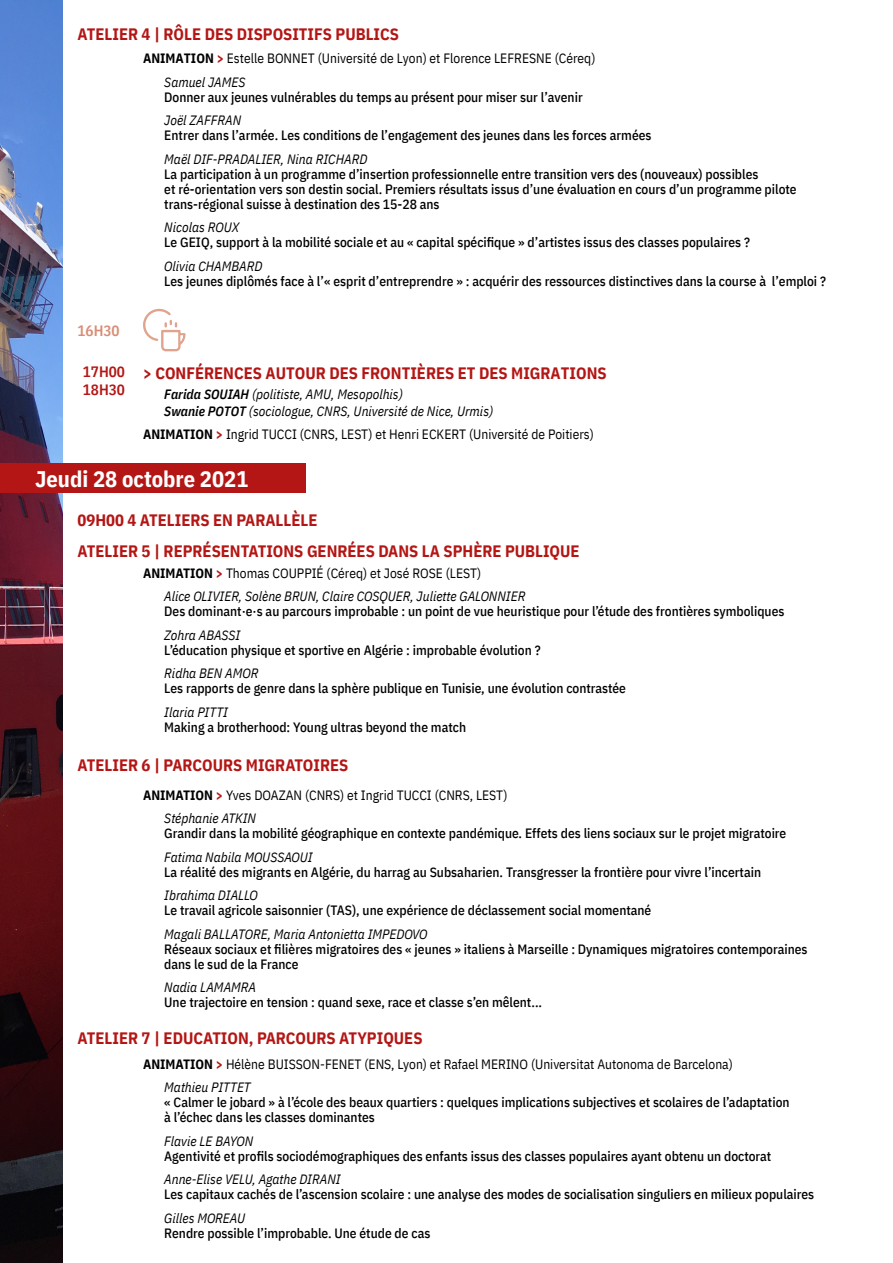
<style>
.page{position:relative;width:893px;height:1263px;background:#fff}
.page>*{position:absolute;margin:0;border:0;box-sizing:border-box;transform-origin:0 0}
.t1{font:700 22.5px "IBM Plex Sans Cond";color:#fff}
.t2{font:700 16.5px/31.3px "IBM Plex Sans Cond";color:#b31614}
.t3{font:600 15px/18px "IBM Plex Sans Cond";color:#b31614}
.t4{font:600 15px "IBM Plex Sans Cond";color:#d88d74}
.t5{font:500 13.5px/15px "IBM Plex Sans Cond";color:#000}
.t6{font:italic 13.5px/16.5px "IBM Plex Sans Cond";color:#000}
.t7{font:13.5px/23.5px "IBM Plex Sans Cond";color:#000}
.s1{font-weight:700}
.s2{font-weight:700;color:#b31614}
.s3{font-style:italic}
.s4{font-weight:600}
.s5{font-weight:700;font-style:normal}
.s6{font-weight:700;font-style:normal;color:#b31614}
.s7{font-style:normal}
</style>
<div class="page">
<img style="left:0;top:0;width:63px;height:1262px">
<svg style="left:143px;top:309px;width:43px;height:42px"></svg>
<div style="left:0;top:463px;width:306px;height:30px;background:#b31614"></div>
<p class="t2" style="left:78px;top:17px;width:323px">ATELIER 4 | RÔLE DES DISPOSITIFS PUBLICS</p>
<p class="t7" style="left:164px;top:46px;width:433px;text-indent:-21px"><span class="s1">ANIMATION</span> <span class="s2">&gt;</span> Estelle BONNET (Université de Lyon) et Florence LEFRESNE (Céreq)<br><span class="s3">Samuel JAMES</span></p>
<p class="t5" style="left:164px;top:88px;width:420px">Donner aux jeunes vulnérables du temps au présent pour miser sur l’avenir</p>
<p class="t6" style="left:164px;top:111px;width:78px">Joël ZAFFRAN</p>
<p class="t5" style="left:164px;top:127px;width:489px">Entrer dans l’armée. Les conditions de l’engagement des jeunes dans les forces armées</p>
<p class="t6" style="left:164px;top:150px;width:205px">Maël DIF-PRADALIER, Nina RICHARD</p>
<p class="t5" style="left:164px;top:165px;width:634px">La participation à un programme d’insertion professionnelle entre transition vers des (nouveaux) possibles<br>et ré-orientation vers son destin social. Premiers résultats issus d’une évaluation en cours d’un programme pilote trans-régional suisse à destination des 15-28 ans</p>
<p class="t6" style="left:164px;top:218px;width:77px">Nicolas ROUX</p>
<p class="t5" style="left:164px;top:234px;width:587px">Le GEIQ, support à la mobilité sociale et au « capital spécifique » d’artistes issus des classes populaires ?</p>
<p class="t6" style="left:164px;top:257px;width:100px">Olivia CHAMBARD</p>
<p class="t5" style="left:164px;top:272px;width:663px">Les jeunes diplômés face à l’« esprit d’entreprendre » : acquérir des ressources distinctives dans la course à l’emploi ?</p>
<p class="t4" style="left:78px;top:319px;width:44px">16H30</p>
<p class="t3" style="left:83px;top:362px;width:44px">17H00<br>18H30</p>
<p class="t2" style="left:143px;top:356px;width:465px">&gt; CONFÉRENCES AUTOUR DES FRONTIÈRES ET DES MIGRATIONS</p>
<p class="t6" style="left:164px;top:385px;width:330px"><span class="s4">Farida SOUIAH</span> (politiste, AMU, Mesopolhis)<br><span class="s4">Swanie POTOT</span> (sociologue, CNRS, Université de Nice, Urmis)</p>
<p class="t7" style="left:143px;top:422px;width:452px"><span class="s1">ANIMATION</span> <span class="s2">&gt;</span> Ingrid TUCCI (CNRS, LEST) et Henri ECKERT (Université de Poitiers)</p>
<h1 class="t1" style="left:35px;top:461px;width:215px">Jeudi 28 octobre 2021</h1>
<p class="t2" style="left:78px;top:503px;width:504px">09H00 4 ATELIERS EN PARALLÈLE<br>ATELIER 5 | REPRÉSENTATIONS GENRÉES DANS LA SPHÈRE PUBLIQUE</p>
<p class="t6" style="left:164px;top:560px;width:363px;line-height:23.5px;text-indent:-21px"><span class="s5">ANIMATION</span> <span class="s6">&gt;</span> <span class="s7">Thomas COUPPIÉ (Céreq) et José ROSE (LEST)<br></span>Alice OLIVIER, Solène BRUN, Claire COSQUER, Juliette GALONNIER</p>
<p class="t5" style="left:164px;top:603px;width:622px">Des dominant·e·s au parcours improbable : un point de vue heuristique pour l’étude des frontières symboliques</p>
<p class="t6" style="left:164px;top:626px;width:78px">Zohra ABASSI</p>
<p class="t5" style="left:164px;top:641px;width:378px">L’éducation physique et sportive en Algérie : improbable évolution ?</p>
<p class="t6" style="left:164px;top:664px;width:96px">Ridha BEN AMOR</p>
<p class="t5" style="left:164px;top:680px;width:463px">Les rapports de genre dans la sphère publique en Tunisie, une évolution contrastée</p>
<p class="t6" style="left:164px;top:703px;width:65px">Ilaria PITTI</p>
<p class="t5" style="left:164px;top:718px;width:303px">Making a brotherhood: Young ultras beyond the match</p>
<p class="t2" style="left:78px;top:748px;width:272px">ATELIER 6 | PARCOURS MIGRATOIRES</p>
<p class="t7" style="left:164px;top:782px;width:345px;text-indent:-21px"><span class="s1">ANIMATION</span> <span class="s2">&gt;</span> Yves DOAZAN (CNRS) et Ingrid TUCCI (CNRS, LEST)<br><span class="s3">Stéphanie ATKIN</span></p>
<p class="t5" style="left:164px;top:825px;width:624px">Grandir dans la mobilité géographique en contexte pandémique. Effets des liens sociaux sur le projet migratoire</p>
<p class="t6" style="left:164px;top:848px;width:150px">Fatima Nabila MOUSSAOUI</p>
<p class="t5" style="left:164px;top:863px;width:598px">La réalité des migrants en Algérie, du harrag au Subsaharien. Transgresser la frontière pour vivre l’incertain</p>
<p class="t6" style="left:164px;top:886px;width:95px">Ibrahima DIALLO</p>
<p class="t5" style="left:164px;top:902px;width:489px">Le travail agricole saisonnier (TAS), une expérience de déclassement social momentané</p>
<p class="t6" style="left:164px;top:925px;width:265px">Magali BALLATORE, Maria Antonietta IMPEDOVO</p>
<p class="t5" style="left:164px;top:940px;width:645px">Réseaux sociaux et filières migratoires des « jeunes » italiens à Marseille : Dynamiques migratoires contemporaines dans le sud de la France</p>
<p class="t6" style="left:164px;top:978px;width:93px">Nadia LAMAMRA</p>
<p class="t5" style="left:164px;top:994px;width:379px">Une trajectoire en tension : quand sexe, race et classe s’en mêlent...</p>
<p class="t2" style="left:78px;top:1021px;width:346px">ATELIER 7 | EDUCATION, PARCOURS ATYPIQUES</p>
<p class="t7" style="left:164px;top:1051px;width:570px;text-indent:-21px"><span class="s1">ANIMATION</span> <span class="s2">&gt;</span> Hélène BUISSON-FENET (ENS, Lyon) et Rafael MERINO (Universitat Autonoma de Barcelona)<br><span class="s3">Mathieu PITTET</span></p>
<p class="t5" style="left:164px;top:1094px;width:627px">« Calmer le jobard » à l’école des beaux quartiers : quelques implications subjectives et scolaires de l’adaptation à l’échec dans les classes dominantes</p>
<p class="t6" style="left:164px;top:1131px;width:90px">Flavie LE BAYON</p>
<p class="t5" style="left:164px;top:1147px;width:609px">Agentivité et profils sociodémographiques des enfants issus des classes populaires ayant obtenu un doctorat</p>
<p class="t6" style="left:164px;top:1170px;width:178px">Anne-Elise VELU, Agathe DIRANI</p>
<p class="t5" style="left:164px;top:1186px;width:651px">Les capitaux cachés de l’ascension scolaire : une analyse des modes de socialisation singuliers en milieux populaires</p>
<p class="t6" style="left:164px;top:1208px;width:83px">Gilles MOREAU</p>
<p class="t5" style="left:164px;top:1224px;width:268px">Rendre possible l’improbable. Une étude de cas</p>
</div>
